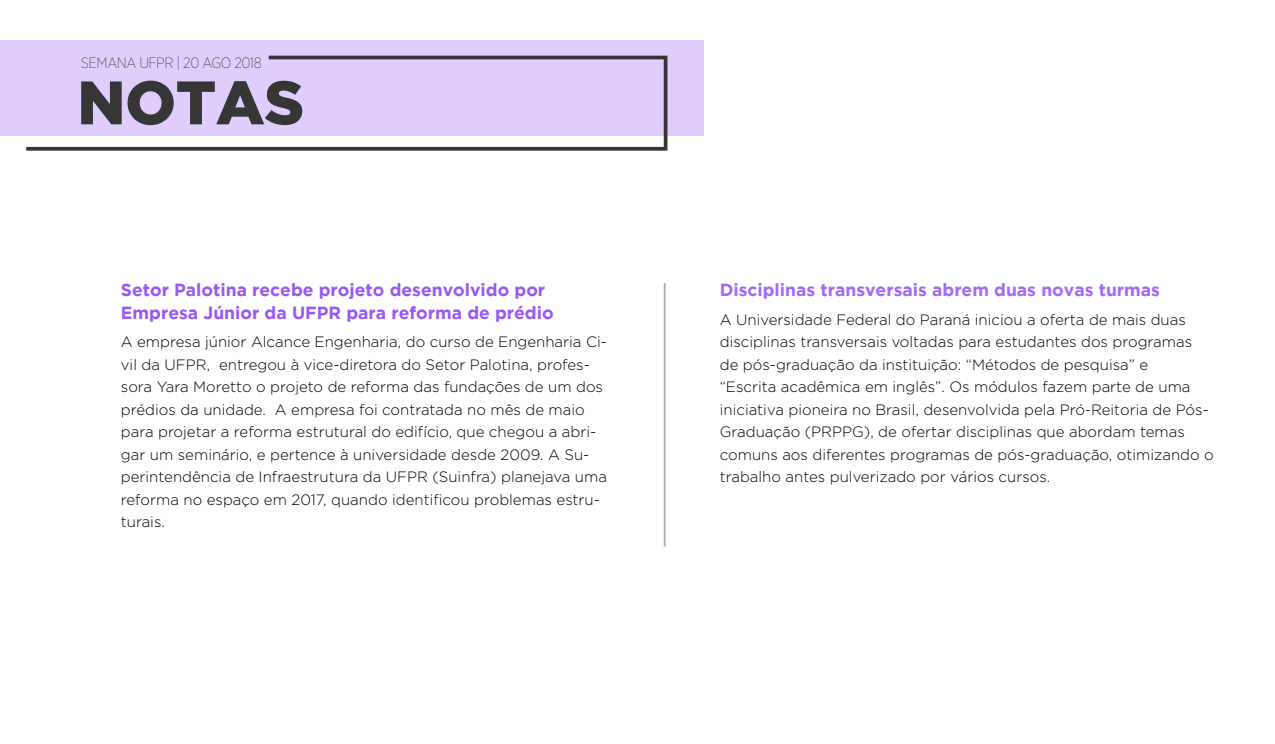
<style>
.page{position:relative;width:1275px;height:744px;background:#fff}
.page>*{position:absolute;margin:0;border:0;box-sizing:border-box;transform-origin:0 0}
.t1{font:900 61.25px "Gotham";letter-spacing:-.005em;color:#363636}
.t2{font:700 17.5px/22.5px "Gotham";color:#9858f7}
.t3{font:700 17.5px "Gotham";color:#a269f8}
.t4{font:300 15px/22.5px "Gotham";color:#000}
.t5{font:200 15px "Gotham Narrow";letter-spacing:-.025em;color:#363636}
</style>
<div class="page">
<div style="left:0;top:41px;width:704px;height:95px;background:#e0cdfd"></div>
<svg style="left:26px;top:56px;width:642px;height:95px"></svg>
<hr style="left:664px;top:283px;width:2px;height:263px;background:#aeaeae">
<p class="t5" style="left:81px;top:53px;width:182px">SEMANA UFPR | 20 AGO 2018</p>
<h1 class="t1" style="left:77px;top:67px;width:228px">NOTAS</h1>
<p class="t2" style="left:121px;top:278px;width:434px">Setor Palotina recebe projeto desenvolvido por<br>Empresa Júnior da UFPR para reforma de prédio</p>
<p class="t4" style="left:121px;top:330px;width:488px">A empresa júnior Alcance Engenharia, do curso de Engenharia Ci&shy;vil da UFPR, entregou à vice-diretora do Setor Palotina, profes&shy;sora Yara Moretto o projeto de reforma das fundações de um dos prédios da unidade. A empresa foi contratada no mês de maio para projetar a reforma estrutural do edifício, que chegou a abri&shy;gar um seminário, e pertence à universidade desde 2009. A Su&shy;perintendência de Infraestrutura da UFPR (Suinfra) planejava uma reforma no espaço em 2017, quando identificou problemas estru&shy;turais.</p>
<p class="t3" style="left:720px;top:280px;width:442px">Disciplinas transversais abrem duas novas turmas</p>
<p class="t4" style="left:720px;top:308px;width:496px">A Universidade Federal do Paraná iniciou a oferta de mais duas disciplinas transversais voltadas para estudantes dos programas de pós-graduação da instituição: “Métodos de pesquisa” e<br>“Escrita acadêmica em inglês”. Os módulos fazem parte de uma iniciativa pioneira no Brasil, desenvolvida pela Pró-Reitoria de Pós-Graduação (PRPPG), de ofertar disciplinas que abordam temas comuns aos diferentes programas de pós-graduação, otimizando o trabalho antes pulverizado por vários cursos.</p>
</div>
